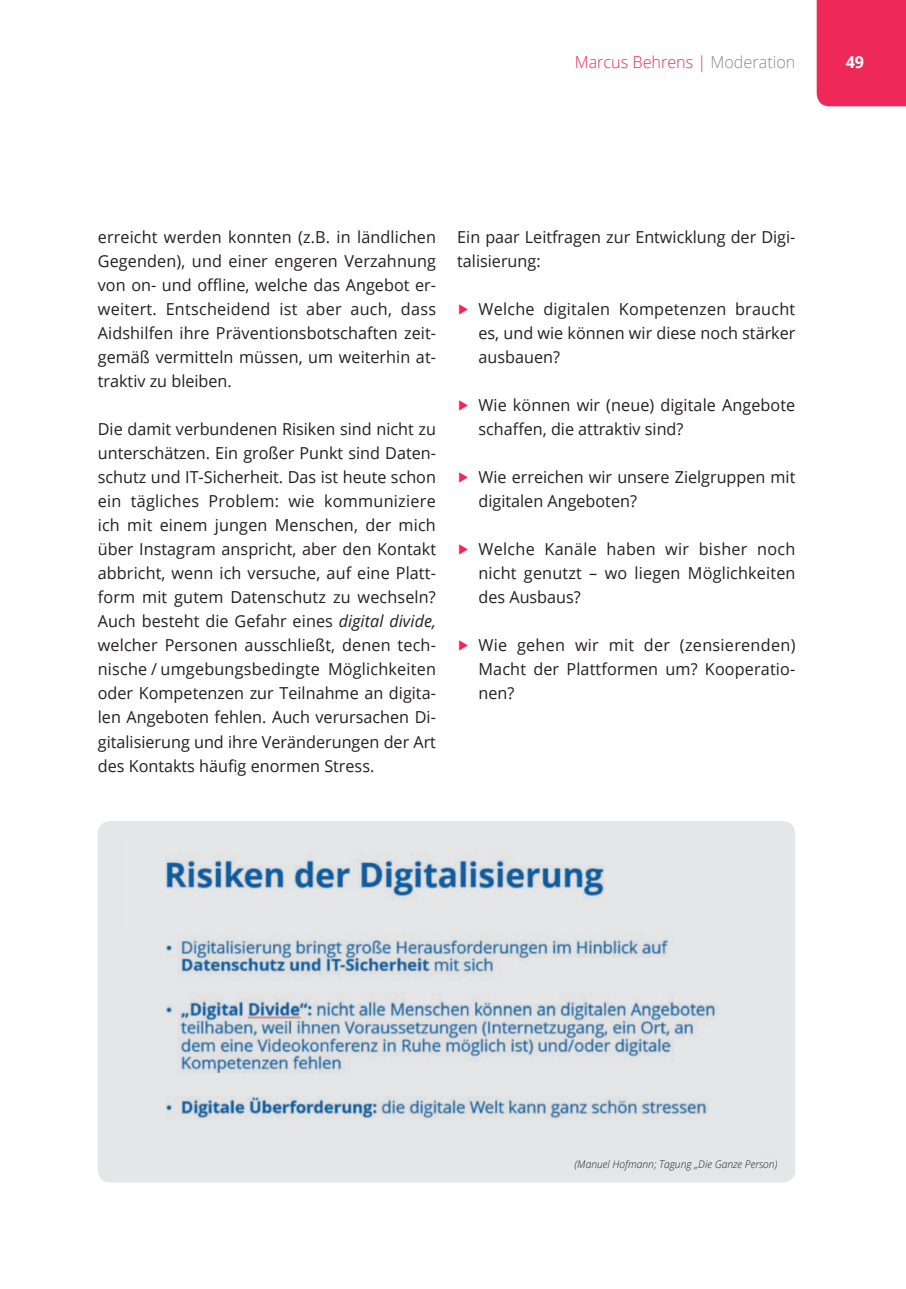
<style>
.page{position:relative;width:906px;height:1289px;background:#fff}
.page>*{position:absolute;margin:0;border:0;box-sizing:border-box;transform-origin:0 0}
.t1{font:16.5px/24px "Open Sans";color:#231f20;text-align:justify}
.t2{font:300 16.5px "Open Sans";color:#ee2859}
.t3{font:700 16.5px "Open Sans";color:#fff}
.t4{font:italic 300 10.5px "Open Sans";color:#231f20}
.s1{color:#878891}
.s2{font-style:italic}
.s3{color:#ee2859}
</style>
<div class="page">
<div style="left:816px;top:0;width:90px;height:106px;background:#ee2859"></div>
<img style="left:98px;top:821px;width:697px;height:361px">
<p class="t2" style="left:575px;top:51px;width:222px">Marcus Behrens | <span class="s1">Moderation</span></p>
<p class="t3" style="left:845px;top:50px;width:20px">49</p>
<p class="t1" style="left:98px;top:225px;width:340px">erreicht werden konnten (z.B. in ländlichen Gegenden), und einer engeren Verzahnung von on- und offline, welche das Angebot er&shy;weitert. Entscheidend ist aber auch, dass Aidshilfen ihre Präventionsbotschaften zeit&shy;gemäß vermitteln müssen, um weiterhin at&shy;traktiv zu bleiben.</p>
<p class="t1" style="left:98px;top:417px;width:340px">Die damit verbundenen Risiken sind nicht zu unterschätzen. Ein großer Punkt sind Daten&shy;schutz und IT-Sicherheit. Das ist heute schon ein tägliches Problem: wie kommuniziere ich mit einem jungen Menschen, der mich über Instagram anspricht, aber den Kontakt abbricht, wenn ich versuche, auf eine Platt&shy;form mit gutem Datenschutz zu wechseln?<br>Auch besteht die Gefahr eines <span class="s2">digital divide, </span>welcher Personen ausschließt, denen tech&shy;nische / umgebungsbedingte Möglichkeiten oder Kompetenzen zur Teilnahme an digita&shy;len Angeboten fehlen. Auch verursachen Di&shy;gitalisierung und ihre Veränderungen der Art des Kontakts häufig enormen Stress.</p>
<p class="t1" style="left:457px;top:225px;width:340px">Ein paar Leitfragen zur Entwicklung der Digi&shy;talisierung:</p>
<p class="t1" style="left:478px;top:297px;width:318px;text-indent:-21px"><span class="s3">▶</span> Welche digitalen Kompetenzen braucht es, und wie können wir diese noch stärker ausbauen?</p>
<p class="t1" style="left:478px;top:393px;width:318px;text-indent:-21px"><span class="s3">▶</span> Wie können wir (neue) digitale Angebote schaffen, die attraktiv sind?</p>
<p class="t1" style="left:478px;top:465px;width:318px;text-indent:-21px"><span class="s3">▶</span> Wie erreichen wir unsere Zielgruppen mit digitalen Angeboten?</p>
<p class="t1" style="left:478px;top:537px;width:318px;text-indent:-21px"><span class="s3">▶</span> Welche Kanäle haben wir bisher noch nicht genutzt – wo liegen Möglichkeiten des Ausbaus?</p>
<p class="t1" style="left:478px;top:633px;width:318px;text-indent:-21px"><span class="s3">▶</span> Wie gehen wir mit der (zensierenden)<br>Macht der Plattformen um? Kooperatio&shy;nen?</p>
<p class="t4" style="left:574px;top:1157px;width:204px">(Manuel Hofmann; Tagung „Die Ganze Person)</p>
</div>
